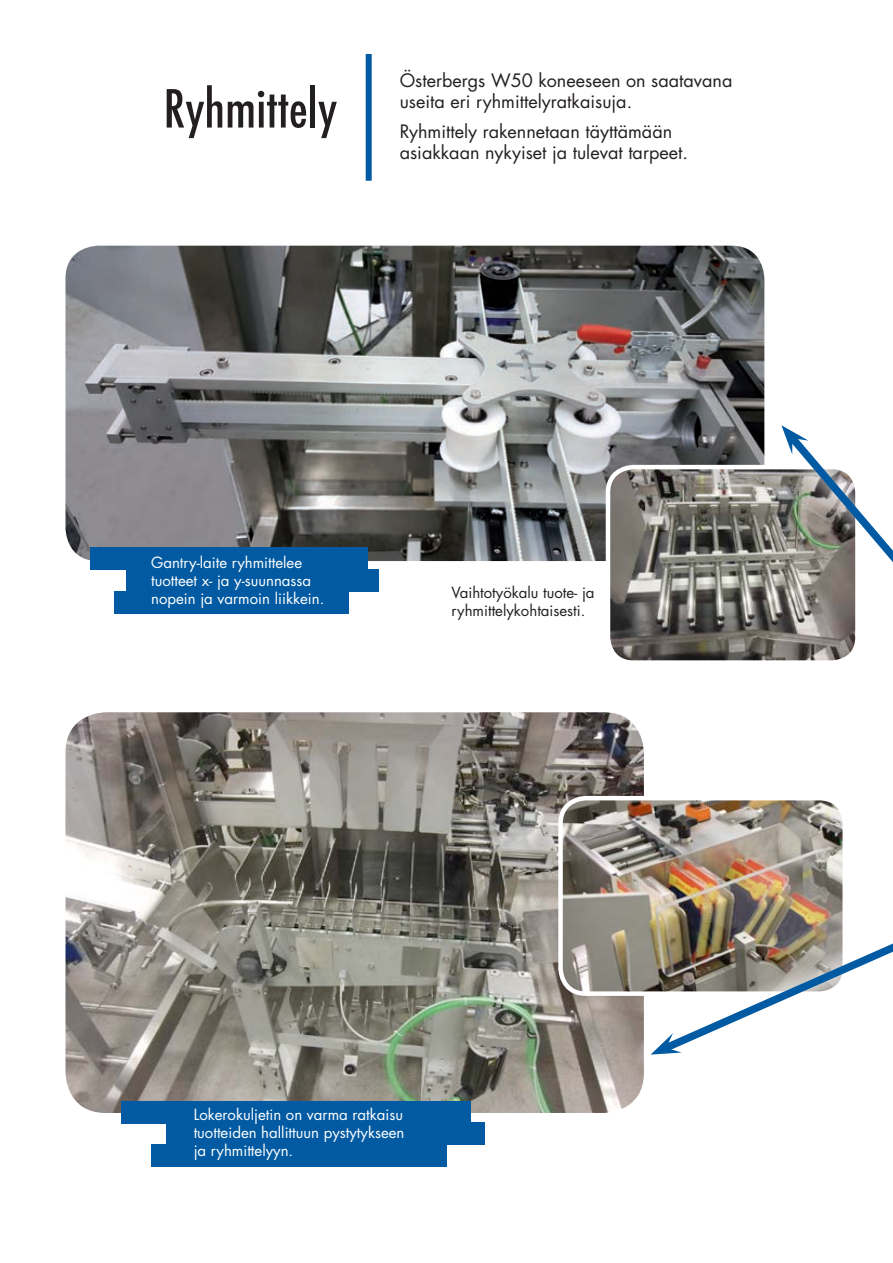
<style>
.page{position:relative;width:893px;height:1263px;background:#fff}
.page>*{position:absolute;margin:0;border:0;box-sizing:border-box;transform-origin:0 0}
.t1{font:500 condensed 51px "Futura";color:#231f20}
.t2{font:18px/21px "Futura Std";color:#231f20}
.t3{font:15px/18px "Futura Std";color:#fff;text-align:justify}
.t4{font:15px/18px "Futura Std";color:#231f20}
</style>
<div class="page">
<img style="left:65px;top:712px;width:579px;height:401px">
<img style="left:65px;top:246px;width:699px;height:315px">
<div style="left:366px;top:54px;width:6px;height:127px;background:#015aa2"></div>
<img style="left:560px;top:798px;width:204px;height:196px">
<div style="left:558px;top:796px;width:289px;height:200px;border:4px solid #fff;border-radius:26px"></div>
<div style="left:121px;top:1101px;width:349px;height:22px;background:#015aa2"></div>
<div style="left:152px;top:1144px;width:295px;height:23px;background:#015aa2"></div>
<div style="left:166px;top:1122px;width:319px;height:23px;background:#015aa2"></div>
<div style="left:90px;top:548px;width:278px;height:22px;background:#015aa2"></div>
<div style="left:115px;top:591px;width:234px;height:22px;background:#015aa2"></div>
<div style="left:126px;top:569px;width:253px;height:23px;background:#015aa2"></div>
<img style="left:608px;top:467px;width:156px;height:193px">
<div style="left:606px;top:465px;width:254px;height:200px;border:4px solid #fff;border-radius:26px"></div>
<svg style="left:634px;top:825px;width:130px;height:247px"></svg>
<img style="left:656px;top:836px;width:237px;height:222px">
<svg style="left:651px;top:1033px;width:31px;height:21px"></svg>
<svg style="left:764px;top:409px;width:129px;height:443px"></svg>
<svg style="left:782px;top:428px;width:111px;height:416px"></svg>
<svg style="left:781px;top:425px;width:27px;height:29px"></svg>
<h1 class="t1" style="left:164px;top:76px;width:175px">Ryhmittely</h1>
<p class="t2" style="left:400px;top:70px;width:334px">Österbergs W50 koneeseen on saatavana useita eri ryhmittelyratkaisuja.</p>
<p class="t2" style="left:400px;top:121px;width:290px">Ryhmittely rakennetaan täyttämään asiakkaan nykyiset ja tulevat tarpeet.</p>
<p class="t3" style="left:151px;top:554px;width:175px;text-align:left">Gantry-laite ryhmittelee tuotteet x- ja y-suunnassa nopein ja varmoin liikkein.</p>
<p class="t4" style="left:452px;top:584px;width:145px">Vaihtotyökalu tuote- ja ryhmittelykohtaisesti.</p>
<p class="t3" style="left:194px;top:1106px;width:212px">Lokerokuljetin on varma ratkaisu tuotteiden hallittuun pystytykseen ja ryhmittelyyn.</p>
</div>
